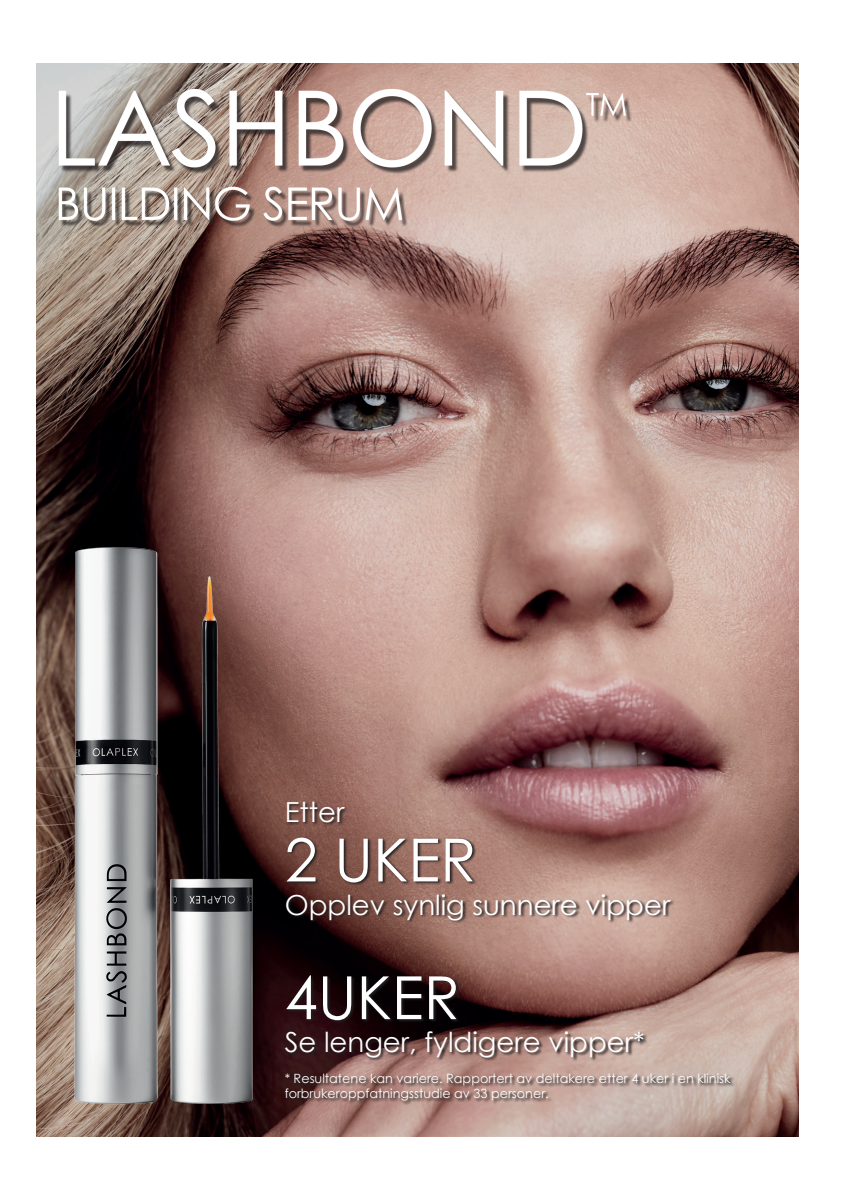
<style>
.page{position:relative;width:842px;height:1191px;background:#fff}
.page>*{position:absolute;margin:0;border:0;box-sizing:border-box;transform-origin:0 0}
.t1{font:59.4px "Century Gothic";color:#fff}
.t2{font:27.6px "Century Gothic";color:#fff}
.t3{font:12.8px/15.2px "Century Gothic";color:#fff}
</style>
<div class="page">
<img style="left:36px;top:64px;width:762px;height:1072px">
<img style="left:36px;top:497px;width:283px;height:640px">
<svg style="left:284px;top:802px;width:451px;height:303px;background:#8a6760"></svg>
<img style="left:36px;top:63px;width:612px;height:213px">
<h2 class="t2" style="left:285px;top:793px;width:61px">Etter</h2>
<h1 class="t1" style="left:285px;top:818px;width:193px">2 UKER</h1>
<h2 class="t2" style="left:285px;top:885px;width:387px">Opplev synlig sunnere vipper</h2>
<h1 class="t1" style="left:285px;top:956px;width:177px">4UKER</h1>
<h2 class="t2" style="left:285px;top:1023px;width:362px">Se lenger, fyldigere vipper*</h2>
<p class="t3" style="left:285px;top:1070px;width:447px">* Resultatene kan variere. Rapportert av deltakere etter 4 uker i en klinisk forbrukeroppfatningsstudie av 33 personer.</p>
</div>
